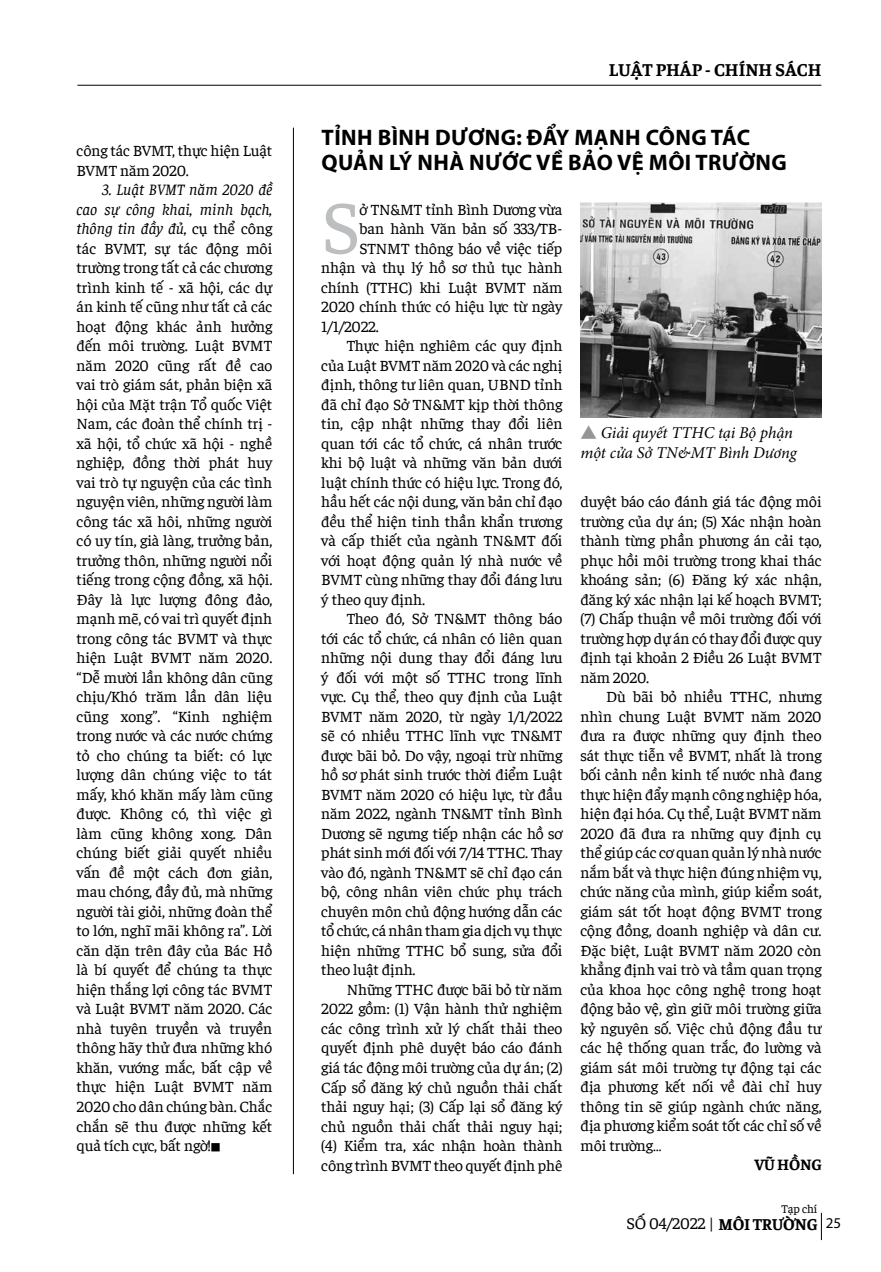
<style>
.page{position:relative;width:881px;height:1272px;background:#fff}
.page>*{position:absolute;margin:0;border:0;box-sizing:border-box;transform-origin:0 0}
.t1{font:75.9px "Faustina";color:#bcbec0}
.t2{font:700 22.5px/25.5px "Myriad Pro";letter-spacing:.02em;color:#000}
.t3{font:700 18px "Faustina";color:#000}
.t4{font:italic 16.5px/19.8px "Minion Pro";letter-spacing:-.005em;color:#000;text-align:right}
.t5{font:16.5px "Faustina";letter-spacing:-.01em;color:#000}
.t6{font:15.75px/19.5px "Faustina";letter-spacing:-.01em;color:#000;text-align:justify}
.t7{font:700 15.75px "Faustina";letter-spacing:-.01em;color:#000}
.t8{font:15px "Myriad Pro";color:#000}
.t9{font:12px "Faustina";letter-spacing:-.01em;color:#000}
.s1{font-style:italic}
.s2{font-weight:700}
</style>
<div class="page">
<svg style="left:820px;top:1213px;width:1px;height:26px"></svg>
<hr style="left:77px;top:85px;width:744px;height:1px;background:#000">
<hr style="left:293px;top:128px;width:1px;height:1046px;background:#000">
<img style="left:580px;top:202px;width:241px;height:216px">
<p class="t6" style="left:77px;top:140px;width:197px">công tác BVMT, thực hiện Luật<br>BVMT năm 2020.</p>
<p class="t6" style="left:77px;top:179px;width:197px;text-indent:26px"><span class="s1">3. Luật BVMT năm 2020 đề cao sự công khai, minh bạch, thông tin đầy đủ,</span> cụ thể công tác BVMT, sự tác động môi trường trong tất cả các chương trình kinh tế - xã hội, các dự án kinh tế cũng như tất cả các hoạt động khác ảnh hưởng đến môi trường. Luật BVMT năm 2020 cũng rất đề cao vai trò giám sát, phản biện xã hội của Mặt trận Tổ quốc Việt Nam, các đoàn thể chính trị - xã hội, tổ chức xã hội - nghề nghiệp, đồng thời phát huy vai trò tự nguyện của các tình nguyện viên, những người làm công tác xã hôi, những người có uy tín, già làng, trưởng bản, trưởng thôn, những người nổi tiếng trong cộng đồng, xã hội.<br>Đây là lực lượng đông đảo, mạnh mẽ, có vai trì quyết định trong công tác BVMT và thực hiện Luật BVMT năm 2020. “Dễ mười lần không dân cũng chịu/Khó trăm lần dân liệu cũng xong”. “Kinh nghiệm trong nước và các nước chứng tỏ cho chúng ta biết: có lực lượng dân chúng việc to tát mấy, khó khăn mấy làm cũng được. Không có, thì việc gì làm cũng không xong. Dân chúng biết giải quyết nhiều vấn đề một cách đơn giản, mau chóng, đầy đủ, mà những người tài giỏi, những đoàn thể to lớn, nghĩ mãi không ra”. Lời căn dặn trên đây của Bác Hồ là bí quyết để chúng ta thực hiện thắng lợi công tác BVMT và Luật BVMT năm 2020. Các nhà tuyên truyền và truyền thông hãy thử đưa những khó khăn, vướng mắc, bất cập về thực hiện Luật BVMT năm 2020 cho dân chúng bàn. Chắc chắn sẽ thu được những kết quả tích cực, bất ngờ!■</p>
<p class="t3" style="left:608px;top:57px;width:214px">LUẬT PHÁP - CHÍNH SÁCH</p>
<h2 class="t2" style="left:321px;top:123px;width:466px">TỈNH BÌNH DƯƠNG: ĐẨY MẠNH CÔNG TÁC<br>QUẢN LÝ NHÀ NƯỚC VỀ BẢO VỆ MÔI TRƯỜNG</h2>
<h1 class="t1" style="left:321px;top:177px;width:41px">S</h1>
<p class="t6" style="left:359px;top:198px;width:204px">ở TN&amp;MT tỉnh Bình Dương vừa</p>
<p class="t6" style="left:359px;top:218px;width:204px">ban hành Văn bản số 333/TB-</p>
<p class="t6" style="left:359px;top:237px;width:204px">STNMT thông báo về việc tiếp</p>
<p class="t6" style="left:321px;top:257px;width:242px">nhận và thụ lý hồ sơ thủ tục hành</p>
<p class="t6" style="left:321px;top:276px;width:242px">chính (TTHC) khi Luật BVMT năm</p>
<p class="t6" style="left:321px;top:296px;width:242px">2020 chính thức có hiệu lực từ ngày</p>
<p class="t6" style="left:321px;top:315px;width:59px">1/1/2022.</p>
<p class="t6" style="left:347px;top:335px;width:217px">Thực hiện nghiêm các quy định</p>
<p class="t6" style="left:321px;top:354px;width:242px">của Luật BVMT năm 2020 và các nghị</p>
<p class="t6" style="left:321px;top:374px;width:242px">định, thông tư liên quan, UBND tỉnh</p>
<p class="t6" style="left:321px;top:393px;width:242px">đã chỉ đạo Sở TN&amp;MT kịp thời thông</p>
<p class="t6" style="left:321px;top:413px;width:242px">tin, cập nhật những thay đổi liên</p>
<p class="t6" style="left:321px;top:432px;width:242px">quan tới các tổ chức, cá nhân trước</p>
<p class="t6" style="left:321px;top:452px;width:242px">khi bộ luật và những văn bản dưới</p>
<p class="t6" style="left:321px;top:471px;width:242px">luật chính thức có hiệu lực. Trong đó,</p>
<p class="t6" style="left:321px;top:491px;width:242px">hầu hết các nội dung, văn bản chỉ đạo</p>
<p class="t6" style="left:321px;top:510px;width:242px">đều thể hiện tinh thần khẩn trương</p>
<p class="t6" style="left:321px;top:530px;width:242px">và cấp thiết của ngành TN&amp;MT đối</p>
<p class="t6" style="left:321px;top:549px;width:242px">với hoạt động quản lý nhà nước về</p>
<p class="t6" style="left:321px;top:569px;width:242px">BVMT cùng những thay đổi đáng lưu</p>
<p class="t6" style="left:321px;top:588px;width:105px">ý theo quy định.</p>
<p class="t6" style="left:347px;top:608px;width:217px">Theo đó, Sở TN&amp;MT thông báo</p>
<p class="t6" style="left:321px;top:627px;width:242px">tới các tổ chức, cá nhân có liên quan</p>
<p class="t6" style="left:321px;top:647px;width:242px">những nội dung thay đổi đáng lưu</p>
<p class="t6" style="left:321px;top:666px;width:242px">ý đối với một số TTHC trong lĩnh</p>
<p class="t6" style="left:321px;top:686px;width:242px">vực. Cụ thể, theo quy định của Luật</p>
<p class="t6" style="left:321px;top:705px;width:242px">BVMT năm 2020, từ ngày 1/1/2022</p>
<p class="t6" style="left:321px;top:725px;width:242px">sẽ có nhiều TTHC lĩnh vực TN&amp;MT</p>
<p class="t6" style="left:321px;top:744px;width:242px">được bãi bỏ. Do vậy, ngoại trừ những</p>
<p class="t6" style="left:321px;top:764px;width:242px">hồ sơ phát sinh trước thời điểm Luật</p>
<p class="t6" style="left:321px;top:783px;width:242px">BVMT năm 2020 có hiệu lực, từ đầu</p>
<p class="t6" style="left:321px;top:803px;width:242px">năm 2022, ngành TN&amp;MT tỉnh Bình</p>
<p class="t6" style="left:321px;top:822px;width:242px">Dương sẽ ngưng tiếp nhận các hồ sơ</p>
<p class="t6" style="left:321px;top:842px;width:242px">phát sinh mới đối với 7/14 TTHC. Thay</p>
<p class="t6" style="left:321px;top:861px;width:242px">vào đó, ngành TN&amp;MT sẽ chỉ đạo cán</p>
<p class="t6" style="left:321px;top:881px;width:242px">bộ, công nhân viên chức phụ trách</p>
<p class="t6" style="left:321px;top:900px;width:242px">chuyên môn chủ động hướng dẫn các</p>
<p class="t6" style="left:321px;top:920px;width:242px">tổ chức, cá nhân tham gia dịch vụ thực</p>
<p class="t6" style="left:321px;top:939px;width:242px">hiện những TTHC bổ sung, sửa đổi</p>
<p class="t6" style="left:321px;top:959px;width:96px">theo luật định.</p>
<p class="t6" style="left:347px;top:978px;width:217px">Những TTHC được bãi bỏ từ năm</p>
<p class="t6" style="left:321px;top:998px;width:242px">2022 gồm: (1) Vận hành thử nghiệm</p>
<p class="t6" style="left:321px;top:1017px;width:242px">các công trình xử lý chất thải theo</p>
<p class="t6" style="left:321px;top:1037px;width:242px">quyết định phê duyệt báo cáo đánh</p>
<p class="t6" style="left:321px;top:1056px;width:242px">giá tác động môi trường của dự án; (2)</p>
<p class="t6" style="left:321px;top:1076px;width:242px">Cấp sổ đăng ký chủ nguồn thải chất</p>
<p class="t6" style="left:321px;top:1095px;width:242px">thải nguy hại; (3) Cấp lại sổ đăng ký</p>
<p class="t6" style="left:321px;top:1115px;width:242px">chủ nguồn thải chất thải nguy hại;</p>
<p class="t6" style="left:321px;top:1134px;width:242px">(4) Kiểm tra, xác nhận hoàn thành</p>
<p class="t6" style="left:321px;top:1154px;width:242px">công trình BVMT theo quyết định phê</p>
<p class="t4" style="left:580px;top:422px;width:218px">Giải quyết TTHC tại Bộ phận một cửa Sở TN&amp;MT Bình Dương</p>
<p class="t6" style="left:580px;top:491px;width:242px">duyệt báo cáo đánh giá tác động môi trường của dự án; (5) Xác nhận hoàn thành từng phần phương án cải tạo, phục hồi môi trường trong khai thác khoáng sản; (6) Đăng ký xác nhận, đăng ký xác nhận lại kế hoạch BVMT; (7) Chấp thuận về môi trường đối với trường hợp dự án có thay đổi được quy định tại khoản 2 Điều 26 Luật BVMT năm 2020.</p>
<p class="t6" style="left:580px;top:686px;width:242px;text-indent:26px">Dù bãi bỏ nhiều TTHC, nhưng nhìn chung Luật BVMT năm 2020 đưa ra được những quy định theo sát thực tiễn về BVMT, nhất là trong bối cảnh nền kinh tế nước nhà đang thực hiện đẩy mạnh công nghiệp hóa, hiện đại hóa. Cụ thể, Luật BVMT năm 2020 đã đưa ra những quy định cụ thể giúp các cơ quan quản lý nhà nước nắm bắt và thực hiện đúng nhiệm vụ, chức năng của mình, giúp kiểm soát, giám sát tốt hoạt động BVMT trong cộng đồng, doanh nghiệp và dân cư.<br>Đặc biệt, Luật BVMT năm 2020 còn khẳng định vai trò và tầm quan trọng của khoa học công nghệ trong hoạt động bảo vệ, gìn giữ môi trường giữa kỷ nguyên số. Việc chủ động đầu tư các hệ thống quan trắc, đo lường và giám sát môi trường tự động tại các địa phương kết nối về đài chỉ huy thông tin sẽ giúp ngành chức năng, địa phương kiểm soát tốt các chỉ số về môi trường…</p>
<p class="t7" style="left:754px;top:1153px;width:69px">VŨ HỒNG</p>
<p class="t9" style="left:781px;top:1201px;width:37px">Tạp chí</p>
<p class="t5" style="left:626px;top:1211px;width:192px">SỐ 04/2022 | <span class="s2">MÔI TRƯỜNG</span></p>
<p class="t8" style="left:825px;top:1213px;width:17px">25</p>
</div>
